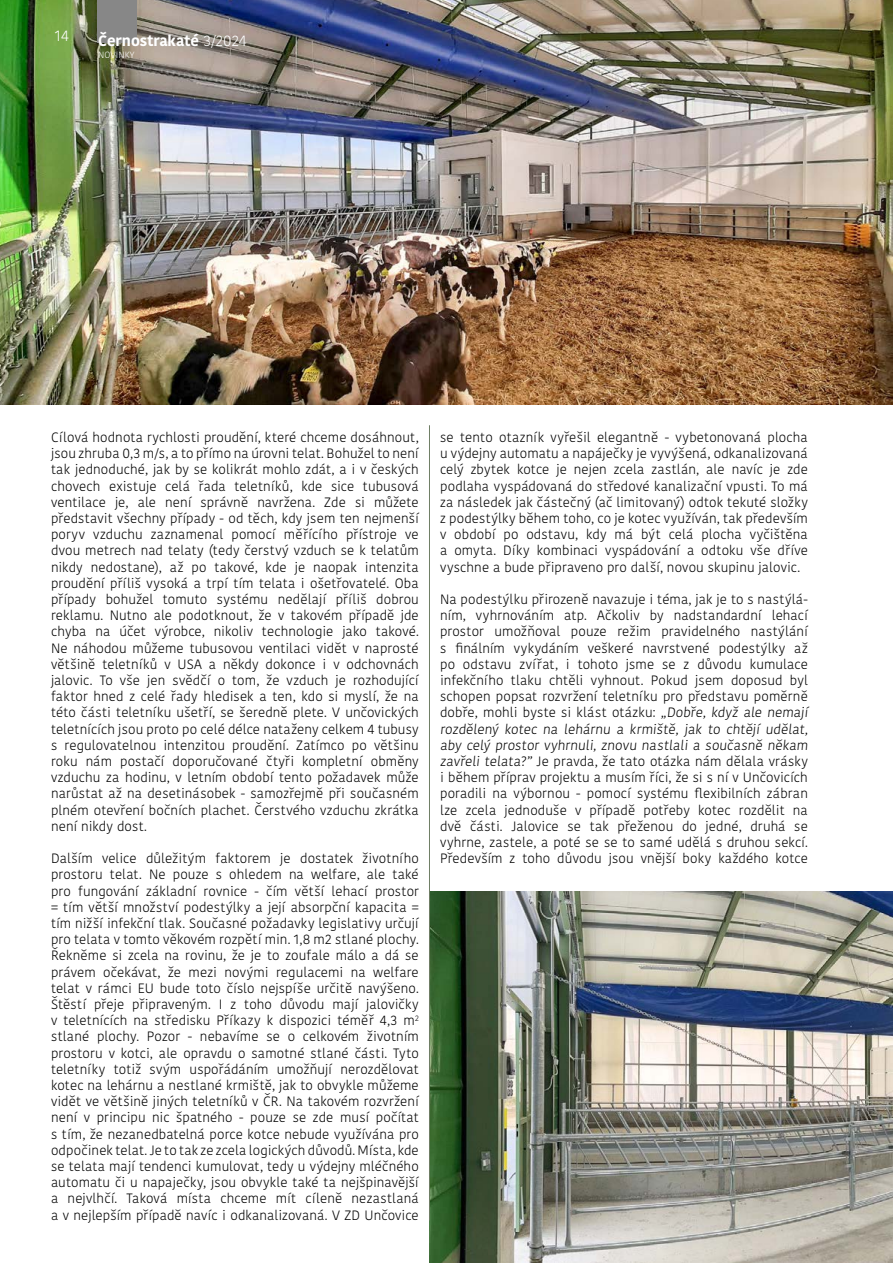
<style>
.page{position:relative;width:893px;height:1263px;background:#fff}
.page>*{position:absolute;margin:0;border:0;box-sizing:border-box;transform-origin:0 0}
.t1{font:700 15px "Kohinoor Bangla";color:#fff}
.t2{font:300 15px "Kohinoor Bangla";color:#fff}
.t3{font:300 13.5px/16.2px "Kohinoor Bangla";letter-spacing:.01em;color:#000;text-align:justify}
.t4{font:300 9px "Kohinoor Bangla";letter-spacing:.02em;color:#fff}
.s1{font-weight:300}
</style>
<div class="page">
<img style="left:0;top:0;width:893px;height:404px">
<img style="left:429px;top:891px;width:464px;height:372px">
<hr style="left:429px;top:425px;width:1px;height:795px;background:#6f7e65">
<div style="left:98px;top:0;width:39px;height:43px;background:#878787"></div>
<p class="t2" style="left:55px;top:25px;width:15px">14</p>
<p class="t1" style="left:98px;top:27px;width:150px">Černostrakaté <span class="s1">3/2024</span></p>
<p class="t4" style="left:98px;top:48px;width:38px">NOVINKY</p>
<p class="t3" style="left:51px;top:429px;width:369px">Cílová hodnota rychlosti proudění, které chceme dosáhnout, jsou zhruba 0,3 m/s, a to přímo na úrovni telat. Bohužel to není tak jednoduché, jak by se kolikrát mohlo zdát, a i v českých chovech existuje celá řada teletníků, kde sice tubusová ventilace je, ale není správně navržena. Zde si můžete představit všechny případy - od těch, kdy jsem ten nejmenší poryv vzduchu zaznamenal pomocí měřícího přístroje ve dvou metrech nad telaty (tedy čerstvý vzduch se k telatům nikdy nedostane), až po takové, kde je naopak intenzita proudění příliš vysoká a trpí tím telata i ošetřovatelé. Oba případy bohužel tomuto systému nedělají příliš dobrou reklamu. Nutno ale podotknout, že v takovém případě jde chyba na účet výrobce, nikoliv technologie jako takové.<br>Ne náhodou můžeme tubusovou ventilaci vidět v naprosté většině teletníků v USA a někdy dokonce i v odchovnách jalovic. To vše jen svědčí o tom, že vzduch je rozhodující faktor hned z celé řady hledisek a ten, kdo si myslí, že na této části teletníku ušetří, se šeredně plete. V unčovických teletnících jsou proto po celé délce nataženy celkem 4 tubusy s regulovatelnou intenzitou proudění. Zatímco po většinu roku nám postačí doporučované čtyři kompletní obměny vzduchu za hodinu, v letním období tento požadavek může narůstat až na desetinásobek - samozřejmě při současném plném otevření bočních plachet. Čerstvého vzduchu zkrátka není nikdy dost.</p>
<p class="t3" style="left:51px;top:850px;width:369px">Dalším velice důležitým faktorem je dostatek životního prostoru telat. Ne pouze s ohledem na welfare, ale také pro fungování základní rovnice - čím větší lehací prostor = tím větší množství podestýlky a její absorpční kapacita = tím nižší infekční tlak. Současné požadavky legislativy určují pro telata v tomto věkovém rozpětí min. 1,8 m2 stlané plochy.<br>Řekněme si zcela na rovinu, že je to zoufale málo a dá se právem očekávat, že mezi novými regulacemi na welfare telat v rámci EU bude toto číslo nejspíše určitě navýšeno.<br>Štěstí přeje připraveným. I z toho důvodu mají jalovičky v teletnících na středisku Příkazy k dispozici téměř 4,3 m<sup>2 </sup>stlané plochy. Pozor - nebavíme se o celkovém životním prostoru v kotci, ale opravdu o samotné stlané části. Tyto teletníky totiž svým uspořádáním umožňují nerozdělovat kotec na lehárnu a nestlané krmiště, jak to obvykle můžeme vidět ve většině jiných teletníků v ČR. Na takovém rozvržení není v principu nic špatného - pouze se zde musí počítat s tím, že nezanedbatelná porce kotce nebude využívána pro odpočinek telat. Je to tak ze zcela logických důvodů. Místa, kde se telata mají tendenci kumulovat, tedy u výdejny mléčného automatu či u napaječky, jsou obvykle také ta nejšpinavější a nejvlhčí. Taková místa chceme mít cíleně nezastlaná a v nejlepším případě navíc i odkanalizovaná. V ZD Unčovice</p>
<p class="t3" style="left:440px;top:429px;width:369px">se tento otazník vyřešil elegantně - vybetonovaná plocha u výdejny automatu a napáječky je vyvýšená, odkanalizovaná celý zbytek kotce je nejen zcela zastlán, ale navíc je zde podlaha vyspádovaná do středové kanalizační vpusti. To má za následek jak částečný (ač limitovaný) odtok tekuté složky z podestýlky během toho, co je kotec využíván, tak především v období po odstavu, kdy má být celá plocha vyčištěna a omyta. Díky kombinaci vyspádování a odtoku vše dříve vyschne a bude připraveno pro další, novou skupinu jalovic.</p>
<p class="t3" style="left:440px;top:591px;width:371px;text-align:left">Na podestýlku přirozeně navazuje i téma, jak je to s nastýlá&shy;ním, vyhrnováním atp. Ačkoliv by nadstandardní lehací prostor umožňoval pouze režim pravidelného nastýlání s finálním vykydáním veškeré navrstvené podestýlky až po odstavu zvířat, i tohoto jsme se z důvodu kumulace infekčního tlaku chtěli vyhnout. Pokud jsem doposud byl schopen popsat rozvržení teletníku pro představu poměrně dobře, mohli byste si klást otázku: „Dobře, když ale nemají rozdělený kotec na lehárnu a krmiště, jak to chtějí udělat, aby celý prostor vyhrnuli, znovu nastlali a současně někam zavřeli telata?” Je pravda, že tato otázka nám dělala vrásky i během příprav projektu a musím říci, že si s ní v Unčovicích poradili na výbornou - pomocí systému flexibilních zábran lze zcela jednoduše v případě potřeby kotec rozdělit na dvě části. Jalovice se tak přeženou do jedné, druhá se vyhrne, zastele, a poté se se to samé udělá s druhou sekcí.<br>Především z toho důvodu jsou vnější boky každého kotce</p>
</div>
